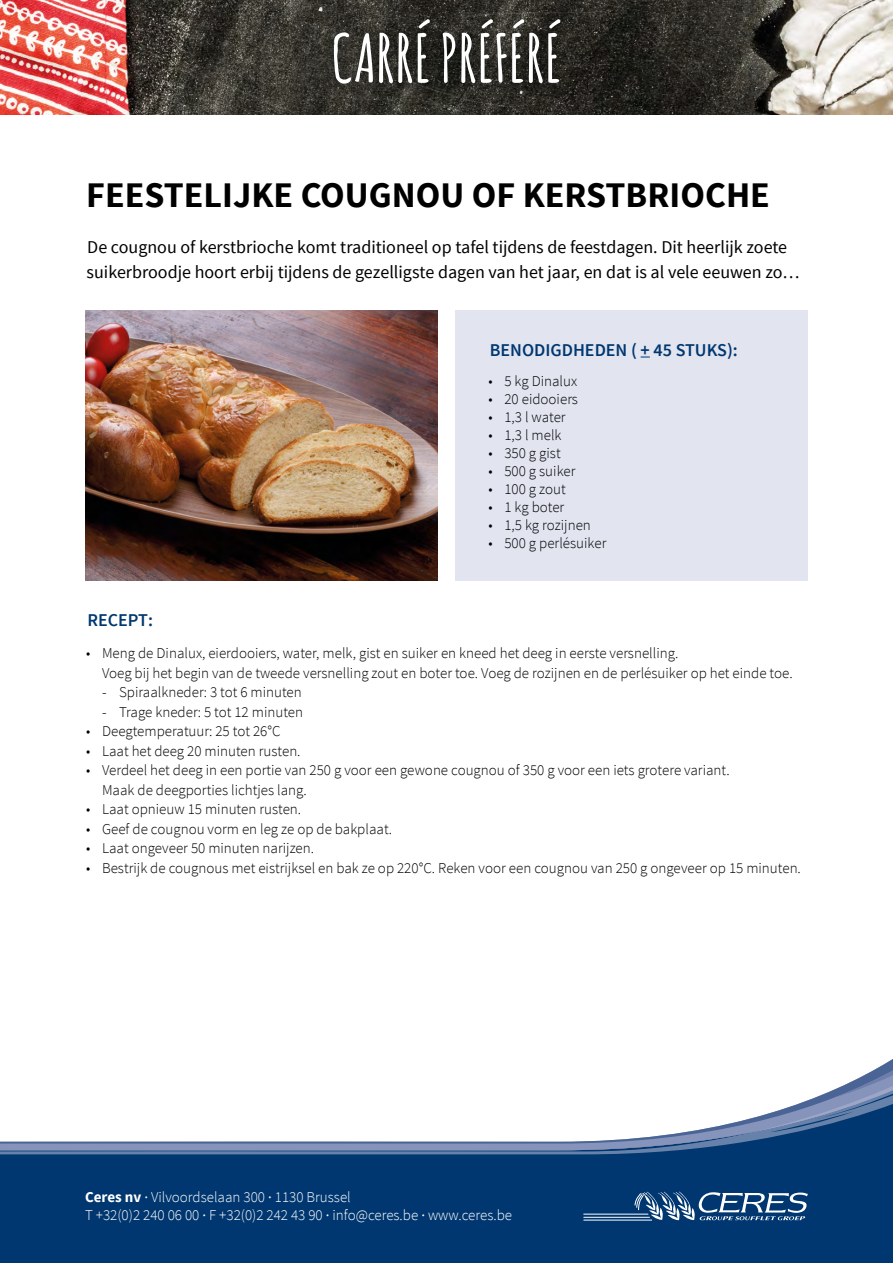
<style>
.page{position:relative;width:893px;height:1263px;background:#fff}
.page>*{position:absolute;margin:0;border:0;box-sizing:border-box;transform-origin:0 0}
.t1{font:700 65.55px "Amatic SC";color:#fff}
.t2{font:700 36px "Source Sans Pro";color:#000}
.t3{font:18px/25.5px "Source Sans Pro";color:#000}
.t4{font:600 18px "Source Sans Pro";color:#003770}
.t5{font:300 15px/19.5px "Source Sans Pro";color:#000}
.t6{font:300 15px/18px "Source Sans Pro";color:#fff}
.s1{font-weight:700}
.s2{font-weight:400}
</style>
<div class="page">
<img style="left:0;top:0;width:893px;height:114px">
<div style="left:322px;top:8px;width:250px;height:87px;background:#000;opacity:.75"></div>
<div style="left:0;top:1154px;width:893px;height:109px;background:#003770"></div>
<svg style="left:0;top:1090px;width:893px;height:64px"></svg>
<svg style="left:832px;top:1059px;width:61px;height:39px"></svg>
<svg style="left:634px;top:1191px;width:174px;height:29px;background:#466e97"></svg>
<hr style="left:583px;top:1220px;width:69px;height:1px;background:#fff">
<hr style="left:583px;top:1217px;width:67px;height:1px;background:#fff">
<hr style="left:583px;top:1214px;width:65px;height:1px;background:#fff">
<div style="left:455px;top:310px;width:353px;height:270px;background:#e2e4f0"></div>
<img style="left:85px;top:310px;width:352px;height:270px">
<h1 class="t1" style="left:331px;top:11px;width:232px">CARRÉ PRÉFÉRÉ</h1>
<h2 class="t2" style="left:86px;top:172px;width:685px">FEESTELIJKE COUGNOU OF KERSTBRIOCHE</h2>
<p class="t3" style="left:87px;top:234px;width:714px">De cougnou of kerstbrioche komt traditioneel op tafel tijdens de feestdagen. Dit heerlijk zoete suikerbroodje hoort erbij tijdens de gezelligste dagen van het jaar, en dat is al vele eeuwen zo…</p>
<p class="t4" style="left:490px;top:338px;width:249px">BENODIGDHEDEN ( + 45 STUKS):</p>
<p class="t5" style="left:488px;top:372px;width:90px">• 5 kg Dinalux</p>
<p class="t5" style="left:488px;top:390px;width:91px">• 20 eidooiers</p>
<p class="t5" style="left:488px;top:408px;width:79px">• 1,3 l water</p>
<p class="t5" style="left:488px;top:426px;width:75px">• 1,3 l melk</p>
<p class="t5" style="left:488px;top:444px;width:74px">• 350 g gist</p>
<p class="t5" style="left:488px;top:462px;width:89px">• 500 g suiker</p>
<p class="t5" style="left:488px;top:480px;width:79px">• 100 g zout</p>
<p class="t5" style="left:488px;top:498px;width:77px">• 1 kg boter</p>
<p class="t5" style="left:488px;top:516px;width:104px">• 1,5 kg rozijnen</p>
<p class="t5" style="left:488px;top:534px;width:119px">• 500 g perlésuiker</p>
<p class="t4" style="left:87px;top:608px;width:67px">RECEPT:</p>
<p class="t5" style="left:102px;top:643px;width:692px;text-indent:-16px">• Meng de Dinalux, eierdooiers, water, melk, gist en suiker en kneed het deeg in eerste versnelling.<br>Voeg bij het begin van de tweede versnelling zout en boter toe. Voeg de rozijnen en de perlésuiker op het einde toe.</p>
<p class="t5" style="left:102px;top:682px;width:201px">- Spiraalkneder: 3 tot 6 minuten</p>
<p class="t5" style="left:102px;top:702px;width:203px">- Trage kneder: 5 tot 12 minuten</p>
<p class="t5" style="left:86px;top:721px;width:196px">• Deegtemperatuur: 25 tot 26°C</p>
<p class="t5" style="left:86px;top:741px;width:216px">• Laat het deeg 20 minuten rusten.</p>
<p class="t5" style="left:102px;top:760px;width:629px;text-indent:-16px">• Verdeel het deeg in een portie van 250 g voor een gewone cougnou of 350 g voor een iets grotere variant.<br>Maak de deegporties lichtjes lang.</p>
<p class="t5" style="left:86px;top:799px;width:217px">• Laat opnieuw 15 minuten rusten.</p>
<p class="t5" style="left:86px;top:819px;width:308px">• Geef de cougnou vorm en leg ze op de bakplaat.</p>
<p class="t5" style="left:86px;top:838px;width:230px">• Laat ongeveer 50 minuten narijzen.</p>
<p class="t5" style="left:86px;top:858px;width:716px">• Bestrijk de cougnous met eistrijksel en bak ze op 220°C. Reken voor een cougnou van 250 g ongeveer op 15 minuten.</p>
<p class="t6" style="left:85px;top:1188px;width:429px"><span class="s1">Ceres nv</span> <span class="s2">·</span> Vilvoordselaan 300 <span class="s2">·</span> 1130 Brussel<br>T +32(0)2 240 06 00 <span class="s2">·</span> F +32(0)2 242 43 90 <span class="s2">·</span> info@ceres.be <span class="s2">·</span> www.ceres.be</p>
</div>
